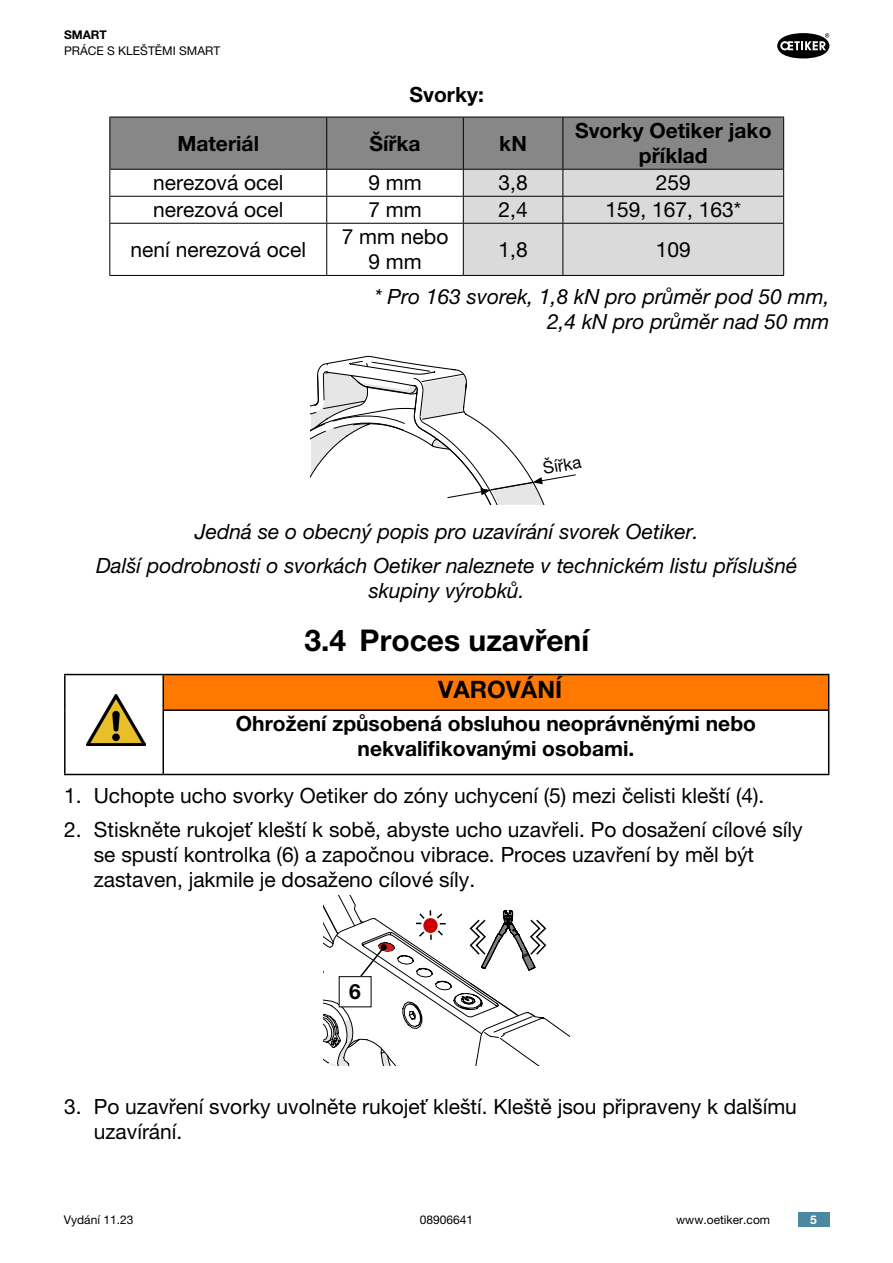
<style>
.page{position:relative;width:893px;height:1263px;background:#fff}
.page>*{position:absolute;margin:0;border:0;box-sizing:border-box;transform-origin:0 0}
.t1{font:700 30px "Helvetica Neue LT Pro";color:#000}
.t2{font:700 24px "Helvetica Neue LT Pro";color:#000}
.t3{font:21px/25.2px "Helvetica Neue LT Pro";color:#000}
.t4{font:italic 21px/25.2px "Helvetica Neue LT Pro";color:#000;text-align:right}
.t5{font:700 21px/25.2px "Helvetica Neue LT Pro";color:#000;text-align:center}
.t6{font:700 21px "Helvetica Neue LT Pro";color:#020203}
.t7{font:16.95px "Helvetica Neue LT Pro";color:#020203}
.t8{font:12px "Helvetica Neue LT Pro";color:#000}
.t9{font:700 12px "Helvetica Neue LT Pro";color:#000}
.t10{font:700 12px "Helvetica Neue LT Pro";color:#fff}
</style>
<div class="page">
<div style="left:798px;top:1212px;width:31px;height:15px;background:#4b88a2"></div>
<svg style="left:777px;top:33px;width:52px;height:25px"></svg>
<svg style="left:109px;top:118px;width:675px;height:157px"></svg>
<hr style="left:109px;top:223px;width:218px;height:1px;background:#000">
<hr style="left:109px;top:224px;width:1px;height:51px;background:#000">
<hr style="left:327px;top:223px;width:136px;height:1px;background:#000">
<hr style="left:326px;top:224px;width:1px;height:51px;background:#000">
<hr style="left:463px;top:223px;width:100px;height:1px;background:#000">
<hr style="left:463px;top:224px;width:1px;height:51px;background:#000">
<hr style="left:563px;top:223px;width:221px;height:1px;background:#000">
<hr style="left:562px;top:224px;width:1px;height:51px;background:#000">
<hr style="left:783px;top:224px;width:1px;height:51px;background:#000">
<hr style="left:109px;top:275px;width:218px;height:1px;background:#000">
<hr style="left:327px;top:275px;width:136px;height:1px;background:#000">
<hr style="left:463px;top:275px;width:100px;height:1px;background:#000">
<hr style="left:563px;top:275px;width:221px;height:1px;background:#000">
<hr style="left:109px;top:117px;width:218px;height:1px;background:#000">
<hr style="left:327px;top:117px;width:136px;height:1px;background:#000">
<hr style="left:463px;top:117px;width:100px;height:1px;background:#000">
<hr style="left:563px;top:117px;width:221px;height:1px;background:#000">
<hr style="left:562px;top:117px;width:1px;height:52px;background:#000">
<hr style="left:783px;top:117px;width:1px;height:52px;background:#000">
<hr style="left:109px;top:169px;width:218px;height:1px;background:#000">
<hr style="left:327px;top:169px;width:136px;height:1px;background:#000">
<hr style="left:463px;top:169px;width:100px;height:1px;background:#000">
<hr style="left:563px;top:169px;width:221px;height:1px;background:#000">
<div style="left:163px;top:674px;width:666px;height:36px;background:#ff7900"></div>
<hr style="left:64px;top:674px;width:99px;height:1px;background:#000">
<hr style="left:64px;top:675px;width:2px;height:35px;background:#000">
<hr style="left:163px;top:674px;width:666px;height:1px;background:#000">
<hr style="left:163px;top:675px;width:1px;height:34px;background:#000">
<hr style="left:828px;top:675px;width:1px;height:34px;background:#000">
<hr style="left:64px;top:710px;width:2px;height:64px;background:#000">
<hr style="left:163px;top:709px;width:666px;height:2px;background:#000">
<hr style="left:163px;top:711px;width:1px;height:63px;background:#000">
<hr style="left:828px;top:711px;width:1px;height:63px;background:#000">
<hr style="left:64px;top:774px;width:99px;height:1px;background:#000">
<hr style="left:163px;top:774px;width:666px;height:1px;background:#000">
<svg style="left:311px;top:355px;width:265px;height:150px"></svg>
<img style="left:87px;top:694px;width:59px;height:51px">
<svg style="left:324px;top:895px;width:245px;height:171px"></svg>
<p class="t9" style="left:64px;top:28px;width:44px">SMART</p>
<p class="t8" style="left:64px;top:44px;width:142px">Práce s kleštěm i SMART</p>
<p class="t5" style="left:410px;top:82px;width:76px">Svorky:</p>
<p class="t6" style="left:177px;top:130px;width:83px">Materiál</p>
<p class="t6" style="left:369px;top:130px;width:53px">Šířka</p>
<p class="t6" style="left:499px;top:130px;width:29px">kN</p>
<p class="t5" style="left:575px;top:117px;width:198px">Svorky Oetiker jako příklad</p>
<p class="t3" style="left:153px;top:170px;width:132px">nerezová ocel</p>
<p class="t3" style="left:368px;top:170px;width:55px">9 mm</p>
<p class="t3" style="left:498px;top:170px;width:31px">3,8</p>
<p class="t3" style="left:656px;top:170px;width:37px">259</p>
<p class="t3" style="left:153px;top:197px;width:132px">nerezová ocel</p>
<p class="t3" style="left:368px;top:197px;width:55px">7 mm</p>
<p class="t3" style="left:498px;top:197px;width:31px">2,4</p>
<p class="t3" style="left:605px;top:197px;width:137px">159, 167, 163*</p>
<p class="t3" style="left:131px;top:236px;width:177px">není nerezová ocel</p>
<p class="t3" style="left:342px;top:224px;width:108px;text-align:center">7 mm nebo<br>9 mm</p>
<p class="t3" style="left:498px;top:236px;width:31px">1,8</p>
<p class="t3" style="left:656px;top:236px;width:37px">109</p>
<p class="t4" style="left:374px;top:283px;width:457px">* Pro 163 svorek, 1,8 kN pro průměr pod 50 mm,<br>2,4 kN pro průměr nad 50 mm</p>
<p class="t7" style="left:541px;top:458px;width:42px;rotate:-10deg">Šířka</p>
<p class="t4" style="left:96px;top:514px;width:703px;line-height:33.8px;text-align:center">Jedná se o obecný popis pro uzavírání svorek Oetiker.<br>Další podrobnosti o svorkách Oetiker naleznete v technickém listu příslušné</p>
<p class="t4" style="left:369px;top:577px;width:157px">skupiny výrobků.</p>
<h1 class="t1" style="left:304px;top:621px;width:286px">3.4 Proces uzavření</h1>
<p class="t2" style="left:438px;top:674px;width:125px">VAROVÁNÍ</p>
<p class="t5" style="left:236px;top:711px;width:521px">Ohrožení způsobená obsluhou neoprávněnými nebo nekvalifikovanými osobami.</p>
<p class="t3" style="left:64px;top:782px;width:702px">1. Uchopte ucho svorky Oetiker do zóny uchycení (5) mezi čelisti kleští (4).</p>
<p class="t3" style="left:94px;top:816px;width:710px;text-indent:-30px">2. Stiskněte rukojeť kleští k sobě, abyste ucho uzavřeli. Po dosažení cílové síly se spustí kontrolka (6) a započnou vibrace. Proces uzavření by měl být zastaven, jakmile je dosaženo cílové síly.</p>
<p class="t6" style="left:349px;top:979px;width:13px">6</p>
<p class="t3" style="left:94px;top:1093px;width:705px;text-indent:-30px">3. Po uzavření svorky uvolněte rukojeť kleští. Kleště jsou připraveny k dalšímu uzavírání.</p>
<p class="t8" style="left:64px;top:1212px;width:71px">Vydání 11.23</p>
<p class="t8" style="left:420px;top:1212px;width:55px">08906641</p>
<p class="t8" style="left:676px;top:1212px;width:95px">www.oetiker.com</p>
<p class="t10" style="left:810px;top:1212px;width:8px">5</p>
</div>
